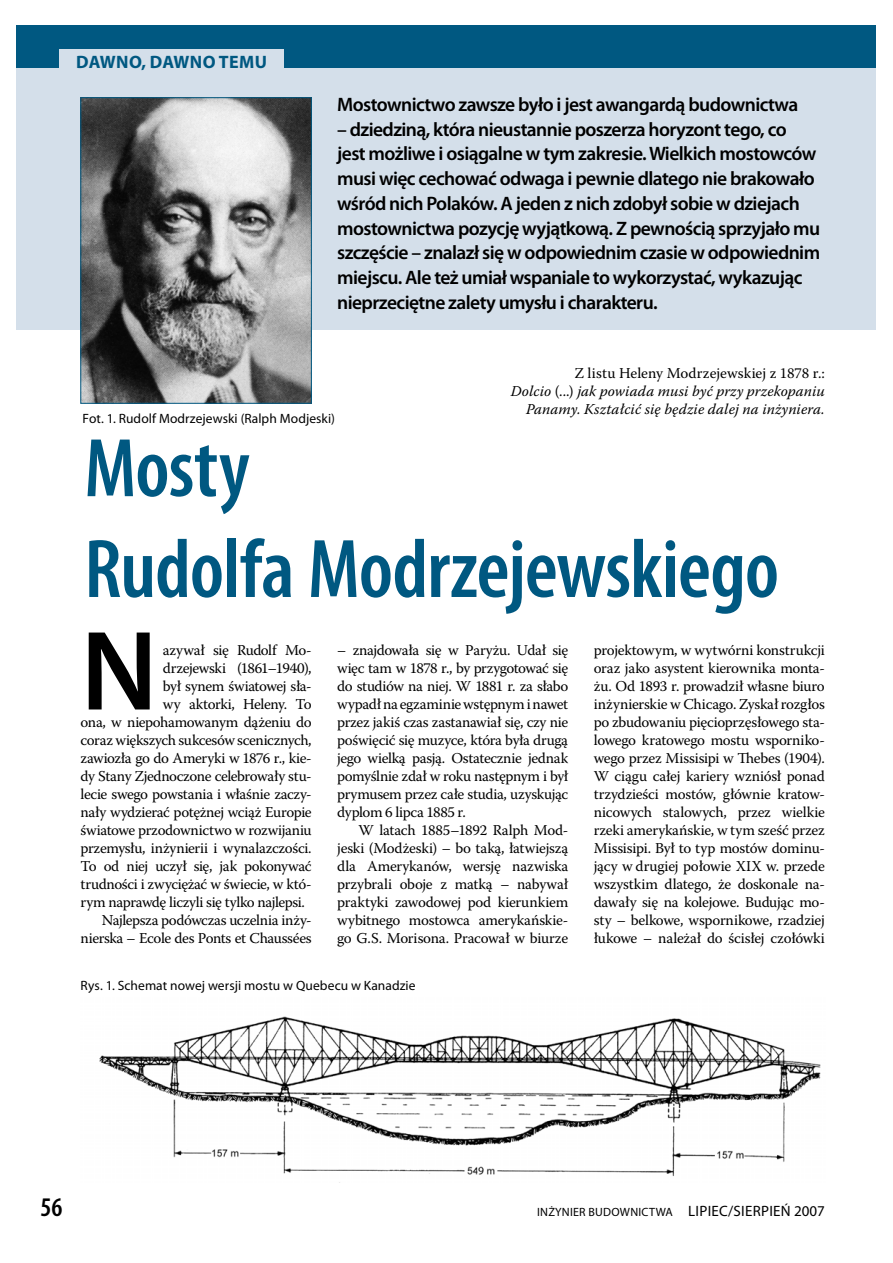
<style>
.page{position:relative;width:893px;height:1263px;background:#fff}
.page>*{position:absolute;margin:0;border:0;box-sizing:border-box;transform-origin:0 0}
.t1{font:600 114.15px "Myriad Pro";color:#000}
.t2{font:600 condensed 84px/100.8px "Myriad Pro";letter-spacing:-.015em;color:#005881}
.t3{font:600 condensed 27px "Myriad Pro";color:#000}
.t4{font:600 19.5px/24.8px "Myriad Pro";letter-spacing:-.03em;color:#000}
.t5{font:700 18px "Myriad Pro";letter-spacing:.02em;color:#005881}
.t6{font:15px/18px "Warnock Pro";letter-spacing:-.025em;color:#000;text-align:justify}
.t7{font:italic 15px/18px "Warnock Pro";letter-spacing:.005em;color:#000;text-align:right}
.t8{font:13.5px "Myriad Pro";letter-spacing:.005em;color:#000}
.t9{font:12px "Myriad Pro";letter-spacing:.02em;color:#000}
.s1{font-style:normal}
.s2{font-size:15px}
</style>
<div class="page">
<div style="left:17px;top:25px;width:859px;height:43px;background:#005881"></div>
<div style="left:17px;top:68px;width:859px;height:261px;background:#d4dfea"></div>
<div style="left:59px;top:49px;width:225px;height:19px;background:#d4dfea"></div>
<img style="left:83px;top:99px;width:227px;height:302px">
<div style="left:81px;top:97px;width:231px;height:306px;border:1px solid #005881"></div>
<img style="left:99px;top:1016px;width:722px;height:160px">
<p class="t5" style="left:76px;top:52px;width:192px">DAWNO, DAWNO TEMU</p>
<h3 class="t4" style="left:337px;top:93px;width:463px">Mostownictwo zawsze było i jest awangardą budownictwa</h3>
<p class="t4" style="left:337px;top:118px;width:485px">– dziedziną, która nieustannie poszerza horyzont tego, co<br>jest możliwe i osiągalne w tym zakresie. Wielkich mostowców musi więc cechować odwaga i pewnie dlatego nie brakowało wśród nich Polaków. A jeden z nich zdobył sobie w dziejach mostownictwa pozycję wyjątkową. Z pewnością sprzyjało mu szczęście – znalazł się w odpowiednim czasie w odpowiednim miejscu. Ale też umiał wspaniale to wykorzystać, wykazując nieprzeciętne zalety umysłu i charakteru.</p>
<p class="t8" style="left:82px;top:413px;width:254px">Fot. 1. Rudolf Modrzejewski (Ralph Modjeski)</p>
<p class="t7" style="left:511px;top:364px;width:315px"><span class="s1">Z listu Heleny Modrzejewskiej z 1878 r.:<br></span>Dolcio <span class="s1">(...)</span> jak powiada musi być przy przekopaniu<br>Panamy. Kształcić się będzie dalej na inżyniera.</p>
<h2 class="t2" style="left:84px;top:423px;width:696px">Mosty<br>Rudolfa Modrzejewskiego</h2>
<h1 class="t1" style="left:81px;top:628px;width:79px">N</h1>
<p class="t6" style="left:163px;top:643px;width:150px">azywał się Rudolf Mo-</p>
<p class="t6" style="left:163px;top:661px;width:150px">drzejewski (1861–1940),</p>
<p class="t6" style="left:163px;top:679px;width:150px">był synem światowej sła-</p>
<p class="t6" style="left:163px;top:697px;width:150px">wy aktorki, Heleny. To</p>
<p class="t6" style="left:81px;top:715px;width:233px">ona, w niepohamowanym dążeniu do</p>
<p class="t6" style="left:81px;top:733px;width:233px">coraz większych sukcesów scenicznych,</p>
<p class="t6" style="left:81px;top:751px;width:233px">zawiozła go do Ameryki w 1876 r., kie-</p>
<p class="t6" style="left:81px;top:769px;width:233px">dy Stany Zjednoczone celebrowały stu-</p>
<p class="t6" style="left:81px;top:787px;width:233px">lecie swego powstania i właśnie zaczy-</p>
<p class="t6" style="left:81px;top:805px;width:233px">nały wydzierać potężnej wciąż Europie</p>
<p class="t6" style="left:81px;top:823px;width:233px">światowe przodownictwo w rozwijaniu</p>
<p class="t6" style="left:81px;top:841px;width:233px">przemysłu, inżynierii i wynalazczości.</p>
<p class="t6" style="left:81px;top:859px;width:233px">To od niej uczył się, jak pokonywać</p>
<p class="t6" style="left:81px;top:877px;width:232px">trudności i zwyciężać w świecie, w któ-</p>
<p class="t6" style="left:81px;top:895px;width:226px">rym naprawdę liczyli się tylko najlepsi.</p>
<p class="t6" style="left:102px;top:913px;width:211px">Najlepsza podówczas uczelnia inży-</p>
<p class="t6" style="left:81px;top:931px;width:233px">nierska – Ecole des Ponts et Chaussées</p>
<p class="t6" style="left:337px;top:643px;width:233px">– znajdowała się w Paryżu. Udał się więc tam w 1878 r., by przygotować się do studiów na niej. W 1881 r. za słabo wypadł na egzaminie wstępnym i nawet przez jakiś czas zastanawiał się, czy nie poświęcić się muzyce, która była drugą jego wielką pasją. Ostatecznie jednak pomyślnie zdał w roku następnym i był prymusem przez całe studia, uzyskując dyplom 6 lipca 1885 r.</p>
<p class="t6" style="left:337px;top:823px;width:233px;text-indent:21px">W latach 1885–1892 Ralph Mod&shy;jeski (Modżeski) – bo taką, łatwiejszą dla Amerykanów, wersję nazwiska przybrali oboje z matką – nabywał praktyki zawodowej pod kierunkiem wybitnego mostowca amerykańskie&shy;go G.S. Morisona. Pracował w biurze</p>
<p class="t8" style="left:81px;top:980px;width:336px">Rys. 1. Schemat nowej wersji mostu w Quebecu w Kanadzie</p>
<p class="t6" style="left:594px;top:643px;width:233px">projektowym, w wytwórni konstrukcji oraz jako asystent kierownika monta&shy;żu. Od 1893 r. prowadził własne biuro inżynierskie w Chicago. Zyskał rozgłos po zbudowaniu pięcioprzęsłowego sta&shy;lowego kratowego mostu wsporniko&shy;wego przez Missisipi w Thebes (1904).<br>W ciągu całej kariery wzniósł ponad trzydzieści mostów, głównie kratow&shy;nicowych stalowych, przez wielkie rzeki amerykańskie, w tym sześć przez Missisipi. Był to typ mostów dominu&shy;jący w drugiej połowie XIX w. przede wszystkim dlatego, że doskonale na&shy;dawały się na kolejowe. Budując mo&shy;sty – belkowe, wspornikowe, rzadziej łukowe – należał do ścisłej czołówki</p>
<h3 class="t3" style="left:40px;top:1197px;width:24px">56</h3>
<p class="t9" style="left:537px;top:1207px;width:289px">INŻYNIER BUDOWNICTWA <span class="s2">LIPIEC/SIERPIEŃ 2007</span></p>
</div>
